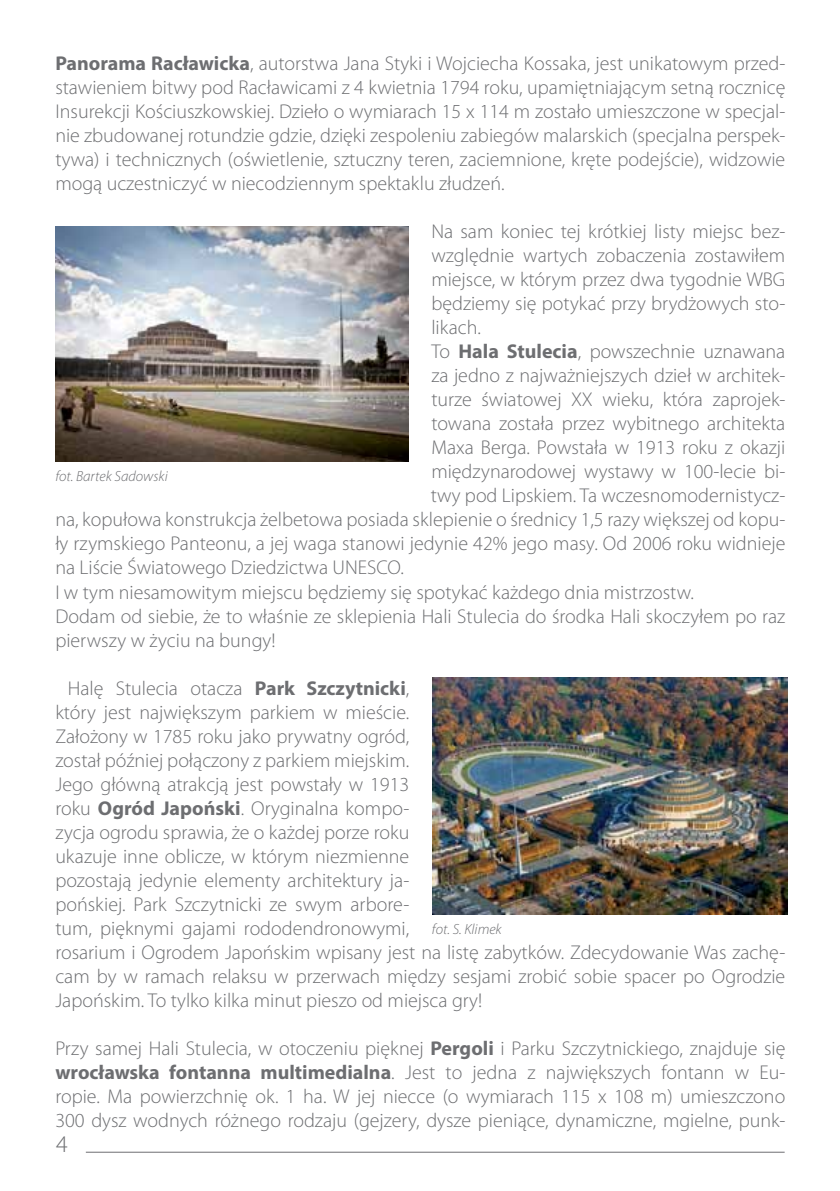
<style>
.page{position:relative;width:840px;height:1191px;background:#fff}
.page>*{position:absolute;margin:0;border:0;box-sizing:border-box;transform-origin:0 0}
.t1{font:300 24px "Myriad Pro";color:#6d6e71}
.t2{font:300 20px/24px "Myriad Pro";color:#6d6e71;text-align:justify}
.t3{font:italic 300 14.8px "Myriad Pro";color:#6d6e71}
.s1{font-weight:700}
</style>
<div class="page">
<hr style="left:86px;top:1151px;width:698px;height:1px;background:#6d6e71">
<img style="left:55px;top:227px;width:353px;height:234px">
<img style="left:432px;top:677px;width:354px;height:237px">
<p class="t2" style="left:55px;top:52px;width:731px"><span class="s1">Panorama Racławicka</span>, autorstwa Jana Styki i Wojciecha Kossaka, jest unikatowym przed&shy;stawieniem bitwy pod Racławicami z 4 kwietnia 1794 roku, upamiętniającym setną rocznicę Insurekcji Kościuszkowskiej. Dzieło o wymiarach 15 x 114 m zostało umieszczone w specjal&shy;nie zbudowanej rotundzie gdzie, dzięki zespoleniu zabiegów malarskich (specjalna perspek&shy;tywa) i technicznych (oświetlenie, sztuczny teren, zaciemnione, kręte podejście), widzowie mogą uczestniczyć w niecodziennym spektaklu złudzeń.</p>
<p class="t2" style="left:431px;top:220px;width:355px">Na sam koniec tej krótkiej listy miejsc bez-</p>
<p class="t2" style="left:431px;top:244px;width:355px">względnie wartych zobaczenia zostawiłem</p>
<p class="t2" style="left:431px;top:268px;width:355px">miejsce, w którym przez dwa tygodnie WBG</p>
<p class="t2" style="left:431px;top:292px;width:355px">będziemy się potykać przy brydżowych sto-</p>
<p class="t2" style="left:431px;top:316px;width:51px">likach.</p>
<p class="t2" style="left:431px;top:340px;width:355px">To <span class="s1">Hala Stulecia</span>, powszechnie uznawana</p>
<p class="t2" style="left:431px;top:364px;width:355px">za jedno z najważniejszych dzieł w architek-</p>
<p class="t2" style="left:431px;top:388px;width:355px">turze światowej XX wieku, która zaprojek-</p>
<p class="t2" style="left:431px;top:412px;width:355px">towana została przez wybitnego architekta</p>
<p class="t2" style="left:431px;top:436px;width:355px">Maxa Berga. Powstała w 1913 roku z okazji</p>
<p class="t2" style="left:431px;top:460px;width:355px">międzynarodowej wystawy w 100-lecie bi-</p>
<p class="t2" style="left:430px;top:484px;width:356px">twy pod Lipskiem. Ta wczesnomodernistycz-</p>
<p class="t2" style="left:55px;top:508px;width:731px">na, kopułowa konstrukcja żelbetowa posiada sklepienie o średnicy 1,5 razy większej od kopu-</p>
<p class="t2" style="left:55px;top:532px;width:731px">ły rzymskiego Panteonu, a jej waga stanowi jedynie 42% jego masy. Od 2006 roku widnieje</p>
<p class="t2" style="left:55px;top:556px;width:350px">na Liście Światowego Dziedzictwa UNESCO.</p>
<p class="t2" style="left:55px;top:580px;width:639px">I w tym niesamowitym miejscu będziemy się spotykać każdego dnia mistrzostw.</p>
<p class="t2" style="left:55px;top:604px;width:731px">Dodam od siebie, że to właśnie ze sklepienia Hali Stulecia do środka Hali skoczyłem po raz</p>
<p class="t2" style="left:55px;top:628px;width:221px">pierwszy w życiu na bungy!</p>
<p class="t2" style="left:55px;top:676px;width:731px;text-align:left;text-indent:12px">Halę Stulecia otacza <span class="s1">Park Szczytnicki</span>,<br>który jest największym parkiem w mieście.<br>Założony w 1785 roku jako prywatny ogród,<br>został później połączony z parkiem miejskim.<br>Jego główną atrakcją jest powstały w 1913<br>roku <span class="s1">Ogród Japoński</span>. Oryginalna kompo-<br>zycja ogrodu sprawia, że o każdej porze roku<br>ukazuje inne oblicze, w którym niezmienne<br>pozostają jedynie elementy architektury ja-<br>pońskiej. Park Szczytnicki ze swym arbore-<br>tum, pięknymi gajami rododendronowymi,<br>rosarium i Ogrodem Japońskim wpisany jest na listę zabytków. Zdecydowanie Was zachę&shy;cam by w ramach relaksu w przerwach między sesjami zrobić sobie spacer po Ogrodzie Japońskim. To tylko kilka minut pieszo od miejsca gry!</p>
<p class="t2" style="left:55px;top:1036px;width:731px">Przy samej Hali Stulecia, w otoczeniu pięknej <span class="s1">Pergoli</span> i Parku Szczytnickiego, znajduje się <span class="s1">wrocławska fontanna multimedialna</span>. Jest to jedna z największych fontann w Eu&shy;ropie. Ma powierzchnię ok. 1 ha. W jej niecce (o wymiarach 115 x 108 m) umieszczono 300 dysz wodnych różnego rodzaju (gejzery, dysze pieniące, dynamiczne, mgielne, punk-</p>
<p class="t3" style="left:55px;top:468px;width:114px">fot. Bartek Sadowski</p>
<p class="t3" style="left:431px;top:921px;width:71px">fot. S. Klimek</p>
<p class="t1" style="left:56px;top:1130px;width:13px">4</p>
</div>
